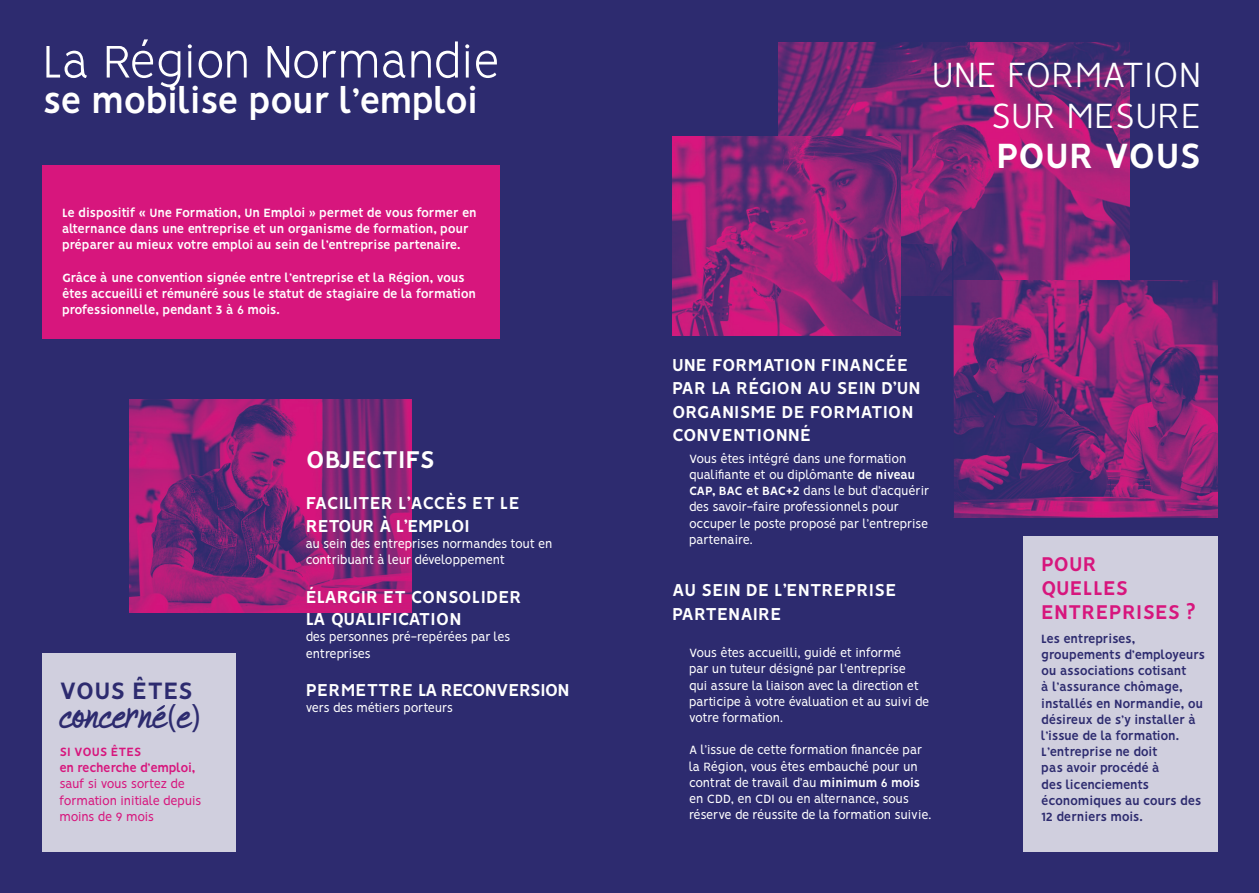
<style>
.page{position:relative;width:1259px;height:893px;background:#fff}
.page>*{position:absolute;margin:0;border:0;box-sizing:border-box;transform-origin:0 0}
.t1{font:300 51.6px "Vision";letter-spacing:-.01em;color:#fff}
.t2{font:48px "Humienly Demo";letter-spacing:-.015em;color:#2d2b6f}
.t3{font:300 39.6px/40.5px "Vision";color:#fff;text-align:right}
.t4{font:700 39.6px "Vision";letter-spacing:-.01em;color:#fff}
.t5{font:700 38.7px "Vision";letter-spacing:-.03em;color:#fff}
.t6{font:700 27.45px "Vision";letter-spacing:-.015em;color:#fff}
.t7{font:700 26.7px "Vision";letter-spacing:-.01em;color:#2d2b6f}
.t8{font:700 22.5px/24.3px "Vision";color:#d7167d}
.t9{font:700 19.5px/23.4px "Vision";color:#fff}
.t10{font:700 19.5px/22.5px "Vision";letter-spacing:-.02em;color:#fff}
.t11{font:700 19.5px "Vision";letter-spacing:-.04em;color:#fff}
.t12{font:13.5px/16.2px "Vision";letter-spacing:-.03em;color:#fff}
.t13{font:700 13.5px/16.2px "Vision";letter-spacing:-.03em;color:#fff}
.t14{font:700 13.5px/16.2px "Vision";letter-spacing:-.03em;color:#2d2b6f}
.t15{font:13.5px/16.2px "Vision";letter-spacing:-.03em;color:#d7167d}
.t16{font:700 13.5px/16.2px "Vision";letter-spacing:-.03em;color:#d7167d}
.s1{font-family:"Myriad Pro";font-size:34.5px}
.s2{font-weight:700}
</style>
<div class="page">
<div style="left:0;top:0;width:628px;height:893px;background:#2d2b6f"></div>
<div style="left:628px;top:0;width:631px;height:893px;background:#2d2b6f"></div>
<img style="left:778px;top:43px;width:351px;height:252px">
<img style="left:954px;top:281px;width:263px;height:237px">
<img style="left:672px;top:136px;width:228px;height:200px">
<div style="left:1023px;top:536px;width:194px;height:315px;background:#d0cfde"></div>
<div style="left:42px;top:653px;width:194px;height:198px;background:#d0cfde"></div>
<div style="left:42px;top:166px;width:458px;height:173px;background:#d7167d"></div>
<hr style="left:952px;top:241px;width:2px;height:277px;background:#2d2b6f">
<svg style="left:156px;top:705px;width:9px;height:6px"></svg>
<img style="left:130px;top:400px;width:282px;height:212px">
<h1 class="t1" style="left:43px;top:32px;width:459px">La Région Normandie</h1>
<h3 class="t5" style="left:43px;top:78px;width:437px">se mobilise pour l’emploi</h3>
<p class="t13" style="left:62px;top:206px;width:416px">Le dispositif « Une Formation, Un Emploi » permet de vous former en alternance dans une entreprise et un organisme de formation, pour préparer au mieux votre emploi au sein de l’entreprise partenaire.</p>
<p class="t13" style="left:62px;top:270px;width:415px">Grâce à une convention signée entre l’entreprise et la Région, vous êtes accueilli et rémunéré sous le statut de stagiaire de la formation professionnelle, pendant 3 à 6 mois.</p>
<h3 class="t7" style="left:60px;top:675px;width:135px">VOUS ÊTES</h3>
<h2 class="t2" style="left:60px;top:691px;width:143px">concerne<span class="s1">(</span>e<span class="s1">)</span></h2>
<p class="t16" style="left:60px;top:745px;width:137px">SI VOUS ÊTES<br>en recherche d’emploi,</p>
<p class="t15" style="left:60px;top:777px;width:143px">sauf si vous sortez de formation initiale depuis moins de 9 mois</p>
<h3 class="t6" style="left:306px;top:443px;width:131px">OBJECTIFS</h3>
<h3 class="t10" style="left:306px;top:493px;width:216px">FACILITER L’ACCÈS ET LE<br>RETOUR À L’EMPLOI</h3>
<p class="t12" style="left:306px;top:537px;width:248px">au sein des entreprises normandes tout en contribuant à leur développement</p>
<h3 class="t9" style="left:306px;top:587px;width:218px;line-height:22.5px">ÉLARGIR ET CONSOLIDER<br>LA QUALIFICATION</h3>
<p class="t12" style="left:306px;top:630px;width:206px">des personnes pré-repérées par les entreprises</p>
<h3 class="t11" style="left:306px;top:679px;width:265px">PERMETTRE LA RECONVERSION</h3>
<p class="t12" style="left:306px;top:701px;width:149px">vers des métiers porteurs</p>
<h3 class="t3" style="left:931px;top:58px;width:271px">UNE FORMATION<br>SUR MESURE</h3>
<h3 class="t4" style="left:996px;top:132px;width:207px">POUR VOUS</h3>
<h3 class="t9" style="left:672px;top:355px;width:250px">UNE FORMATION FINANCÉE<br>PAR LA RÉGION AU SEIN D’UN<br>ORGANISME DE FORMATION<br>CONVENTIONNÉ</h3>
<p class="t12" style="left:689px;top:452px;width:242px">Vous êtes intégré dans une formation qualifiante et ou diplômante <span class="s2">de niveau CAP, BAC et BAC+2</span> dans le but d’acquérir des savoir-faire professionnels pour occuper le poste proposé par l’entreprise partenaire.</p>
<h3 class="t9" style="left:672px;top:580px;width:226px">AU SEIN DE L’ENTREPRISE<br>PARTENAIRE</h3>
<p class="t12" style="left:689px;top:646px;width:242px">Vous êtes accueilli, guidé et informé<br>par un tuteur désigné par l’entreprise<br>qui assure la liaison avec la direction et participe à votre évaluation et au suivi de votre formation.</p>
<p class="t12" style="left:689px;top:743px;width:244px">A l’issue de cette formation financée par la Région, vous êtes embauché pour un contrat de travail d’au <span class="s2">minimum 6 mois </span>en CDD, en CDI ou en alternance, sous réserve de réussite de la formation suivie.</p>
<h3 class="t8" style="left:1041px;top:553px;width:156px">POUR<br>QUELLES<br>ENTREPRISES ?</h3>
<p class="t14" style="left:1041px;top:632px;width:165px">Les entreprises, groupements d’employeurs ou associations cotisant<br>à l’assurance chômage, installés en Normandie, ou désireux de s’y installer à l’issue de la formation.<br>L’entreprise ne doit<br>pas avoir procédé à<br>des licenciements économiques au cours des<br>12 derniers mois.</p>
</div>
